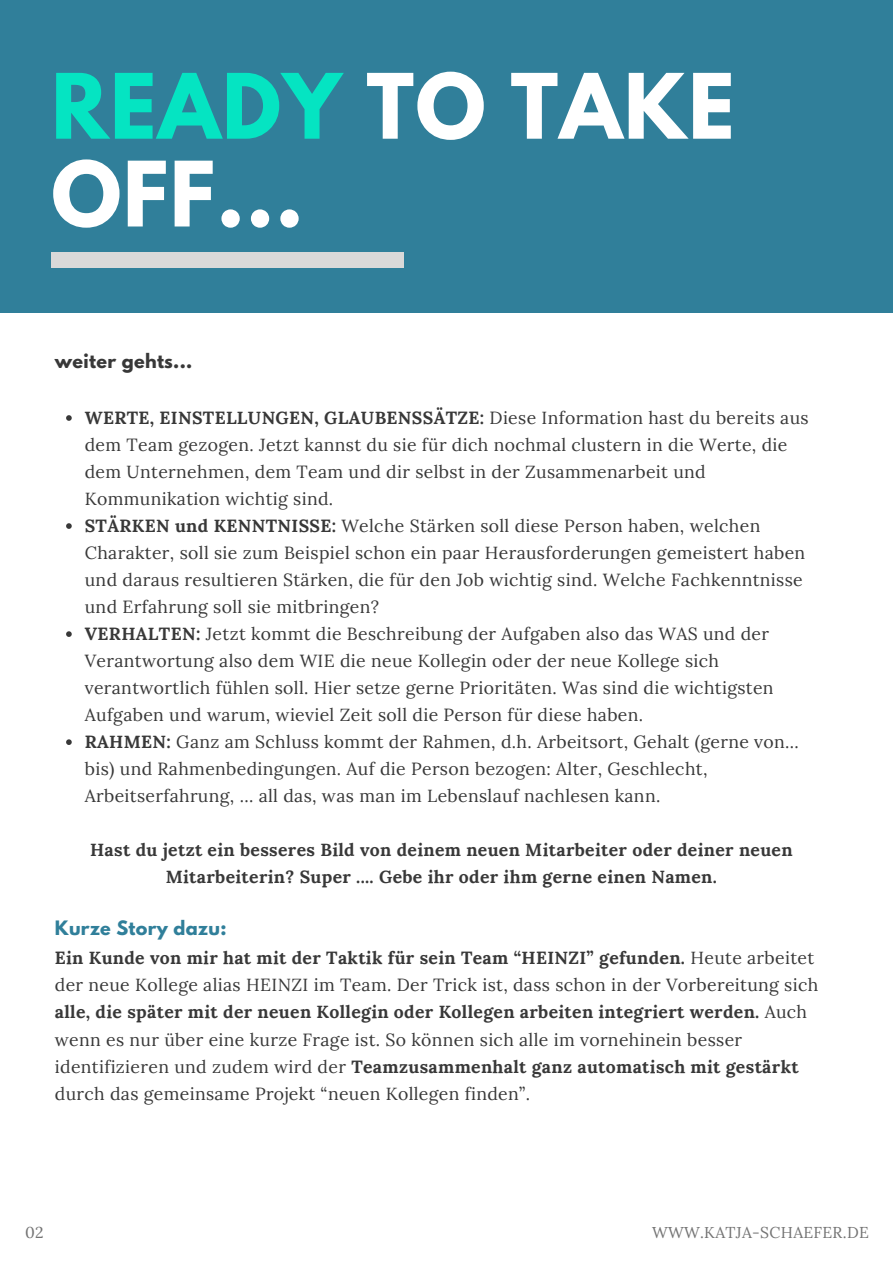
<style>
.page{position:relative;width:893px;height:1264px;background:#fff}
.page>*{position:absolute;margin:0;border:0;box-sizing:border-box;transform-origin:0 0}
.t1{font:700 79.8px/87.8px "League Spartan";letter-spacing:.02em;color:#fff}
.t2{font:17.55px/27px "Lora";letter-spacing:.02em;color:#383838}
.t3{font:700 17.55px/27px "Lora";letter-spacing:.02em;color:#383838;text-align:center}
.t4{font:700 17.55px "League Spartan";letter-spacing:.02em;color:#383838}
.t5{font:15.75px "Lora";letter-spacing:.02em;color:#737373}
.s1{color:#05e4c2}
.s2{font-weight:700}
.s3{font-family:"League Spartan";color:#307f9a}
.s4{font-weight:400}
</style>
<div class="page">
<div style="left:0;top:0;width:892px;height:313px;background:#307f9a"></div>
<div style="left:51px;top:252px;width:353px;height:15px;background:#d9d9d9"></div>
<svg style="left:66px;top:415px;width:6px;height:6px"></svg>
<svg style="left:66px;top:523px;width:6px;height:6px"></svg>
<svg style="left:66px;top:631px;width:6px;height:6px"></svg>
<svg style="left:66px;top:739px;width:6px;height:6px"></svg>
<h1 class="t1" style="left:51px;top:73px;width:684px"><span class="s1">READY</span> TO TAKE<br>OFF...</h1>
<h2 class="t4" style="left:55px;top:352px;width:139px">weiter gehts...</h2>
<p class="t2" style="left:85px;top:404px;width:725px"><span class="s2">WERTE, EINSTELLUNGEN, GLAUBENSSÄTZE:</span> Diese Information hast du bereits aus dem Team gezogen. Jetzt kannst du sie für dich nochmal clustern in die Werte, die dem Unternehmen, dem Team und dir selbst in der Zusammenarbeit und Kommunikation wichtig sind.</p>
<p class="t2" style="left:85px;top:512px;width:722px"><span class="s2">STÄRKEN und KENNTNISSE:</span> Welche Stärken soll diese Person haben, welchen Charakter, soll sie zum Beispiel schon ein paar Herausforderungen gemeistert haben und daraus resultieren Stärken, die für den Job wichtig sind. Welche Fachkenntnisse und Erfahrung soll sie mitbringen?</p>
<p class="t2" style="left:85px;top:620px;width:690px"><span class="s2">VERHALTEN:</span> Jetzt kommt die Beschreibung der Aufgaben also das WAS und der Verantwortung also dem WIE die neue Kollegin oder der neue Kollege sich verantwortlich fühlen soll. Hier setze gerne Prioritäten. Was sind die wichtigsten Aufgaben und warum, wieviel Zeit soll die Person für diese haben.</p>
<p class="t2" style="left:85px;top:728px;width:715px"><span class="s2">RAHMEN:</span> Ganz am Schluss kommt der Rahmen, d.h. Arbeitsort, Gehalt (gerne von... bis) und Rahmenbedingungen. Auf die Person bezogen: Alter, Geschlecht,<br>Arbeitserfahrung, ... all das, was man im Lebenslauf nachlesen kann.</p>
<h2 class="t3" style="left:90px;top:836px;width:704px">Hast du jetzt ein besseres Bild von deinem neuen Mitarbeiter oder deiner neuen<br>Mitarbeiterin? Super .... Gebe ihr oder ihm gerne einen Namen.</h2>
<h3 class="t3" style="left:55px;top:914px;width:760px;line-height:29.2px;text-align:left"><span class="s3">Kurze Story dazu:<br></span>Ein Kunde von mir hat mit der Taktik für sein Team “HEINZI” gefunden. <span class="s4">Heute arbeitet</span></h3>
<h3 class="t2" style="left:55px;top:971px;width:765px">der neue Kollege alias HEINZI im Team. Der Trick ist, dass schon in der Vorbereitung sich <span class="s2">alle, die später mit der neuen Kollegin oder Kollegen arbeiten integriert werden.</span> Auch wenn es nur über eine kurze Frage ist. So können sich alle im vornehinein besser identifizieren und zudem wird der <span class="s2">Teamzusammenhalt ganz automatisch mit gestärkt </span>durch das gemeinsame Projekt “neuen Kollegen finden”.</h3>
<p class="t5" style="left:25px;top:1221px;width:20px">02</p>
<p class="t5" style="left:652px;top:1221px;width:218px">WWW.KATJA-SCHAEFER.DE</p>
</div>
